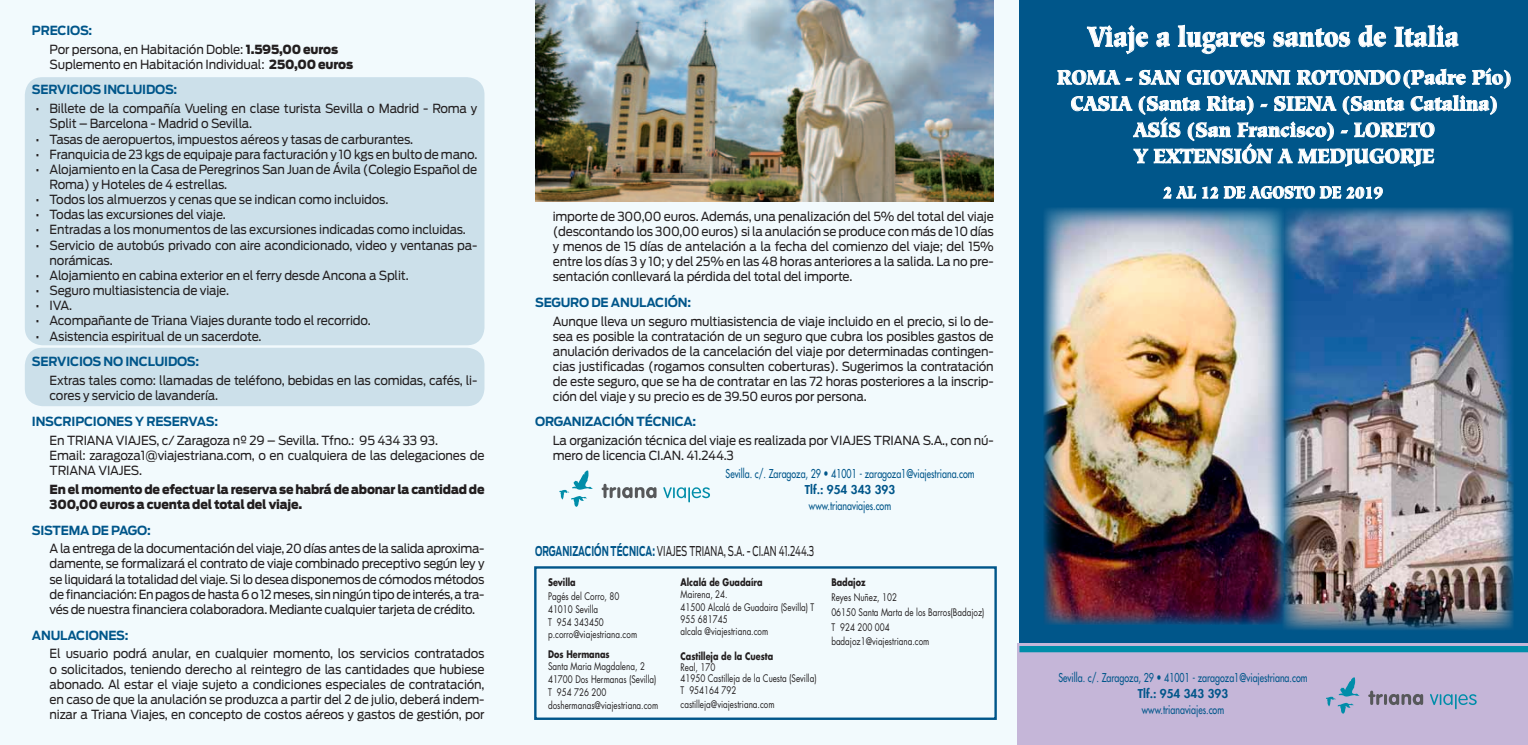
<style>
.page{position:relative;width:1528px;height:745px;background:#fff}
.page>*{position:absolute;margin:0;border:0;box-sizing:border-box;transform-origin:0 0}
.t1{font:900 27.62px "Hiroshige";color:#fff;scale:.83 1}
.t2{font:900 19.62px/26.1px "Hiroshige";color:#fff;text-align:center;scale:.92 1}
.t3{font:900 16.62px "Hiroshige";color:#fff;scale:.83 1}
.t4{font:13.5px "Antenna";color:#231f20;scale:.64 1}
.t5{font:12.5px/15.1px "Antenna";letter-spacing:-.015em;color:#231f20;scale:.95 1}
.t6{font:700 12.5px "Antenna";letter-spacing:-.015em;color:#00568a;scale:.95 1}
.t7{font:900 12.5px/15.1px "Antenna";letter-spacing:-.015em;color:#231f20;scale:.95 1}
.t8{font:12.5px "Antenna";letter-spacing:-.015em;color:#231f20;scale:.94 1}
.t9{font:11.88px "Futura";color:#00568a;scale:.75 1}
.t10{font:800 11.88px "Futura";color:#00568a}
.t11{font:10.12px/12.8px "Futura";color:#231f20;scale:.79 1}
.t12{font:700 10.12px "Futura";color:#231f20;scale:.79 1}
.s1{font-weight:700;color:#00568a}
.s2{font-weight:900}
</style>
<div class="page">
<div style="left:0;top:0;width:1019px;height:744px;background:#f2fafd"></div>
<div style="left:25px;top:77px;width:459px;height:268px;background:#cce0ea;border-radius:18px"></div>
<div style="left:25px;top:347px;width:459px;height:59px;background:#cce0ea;border-radius:18px"></div>
<div style="left:1019px;top:0;width:508px;height:645px;background:#00568a"></div>
<div style="left:1017px;top:643px;width:510px;height:101px;background:#c5b6d8"></div>
<img style="left:1283px;top:208px;width:230px;height:421px">
<div style="left:534px;top:566px;width:462px;height:153px;border:2px solid #00568a"></div>
<svg style="left:559px;top:470px;width:33px;height:36px"></svg>
<svg style="left:663px;top:487px;width:47px;height:15px"></svg>
<svg style="left:601px;top:483px;width:55px;height:15px"></svg>
<svg style="left:1326px;top:677px;width:33px;height:36px"></svg>
<svg style="left:1430px;top:694px;width:46px;height:14px"></svg>
<svg style="left:1368px;top:690px;width:54px;height:14px"></svg>
<div style="left:1019px;top:645px;width:508px;height:6px;background:#008da9"></div>
<svg style="left:1086px;top:25px;width:62px;height:29px"></svg>
<svg style="left:1156px;top:32px;width:13px;height:15px"></svg>
<svg style="left:1177px;top:25px;width:87px;height:29px"></svg>
<svg style="left:1273px;top:28px;width:77px;height:19px"></svg>
<svg style="left:1358px;top:25px;width:27px;height:22px"></svg>
<svg style="left:1394px;top:25px;width:64px;height:22px"></svg>
<svg style="left:1162px;top:186px;width:220px;height:13px"></svg>
<img style="left:535px;top:0;width:458px;height:201px">
<svg style="left:1057px;top:70px;width:75px;height:15px"></svg>
<svg style="left:1139px;top:70px;width:151px;height:15px"></svg>
<svg style="left:1296px;top:69px;width:169px;height:20px"></svg>
<svg style="left:1472px;top:68px;width:38px;height:21px"></svg>
<svg style="left:1070px;top:95px;width:426px;height:72px"></svg>
<img style="left:1043px;top:207px;width:240px;height:417px">
<p class="t5" style="left:50px;top:21px;width:305px;line-height:18.6px;text-indent:-18px"><span class="s1">PRECIOS:<br></span>Por persona, en Habitación Doble: <span class="s2">1.595,00 euros</span></p>
<p class="t5" style="left:32px;top:51px;width:340px;line-height:25.8px;text-indent:18px">Suplemento en Habitación Individual: <span class="s2">250,00 euros<br></span><span class="s1">SERVICIOS INCLUIDOS:</span></p>
<p class="t5" style="left:50px;top:101px;width:452px;text-indent:-14px">• Billete de la compañía Vueling en clase turista Sevilla o Madrid - Roma y<br>Split – Barcelona - Madrid o Sevilla.</p>
<p class="t5" style="left:35px;top:131px;width:399px">• Tasas de aeropuertos, impuestos aéreos y tasas de carburantes.</p>
<p class="t5" style="left:35px;top:146px;width:467px">• Franquicia de 23 kgs de equipaje para facturación y 10 kgs en bulto de mano.</p>
<p class="t5" style="left:50px;top:162px;width:452px;text-indent:-14px">• Alojamiento en la Casa de Peregrinos San Juan de Ávila (Colegio Español de<br>Roma) y Hoteles de 4 estrellas.</p>
<p class="t5" style="left:35px;top:192px;width:373px">• Todos los almuerzos y cenas que se indican como incluidos.</p>
<p class="t5" style="left:35px;top:207px;width:202px">• Todas las excursiones del viaje.</p>
<p class="t8" style="left:35px;top:222px;width:459px">• Entradas a los monumentos de las excursiones indicadas como incluidas.</p>
<p class="t5" style="left:50px;top:237px;width:452px;text-indent:-14px">• Servicio de autobús privado con aire acondicionado, video y ventanas pa&shy;norámicas.</p>
<p class="t5" style="left:35px;top:267px;width:394px">• Alojamiento en cabina exterior en el ferry desde Ancona a Split.</p>
<p class="t5" style="left:35px;top:283px;width:205px">• Seguro multiasistencia de viaje.</p>
<p class="t5" style="left:35px;top:298px;width:40px">• IVA.</p>
<p class="t5" style="left:35px;top:313px;width:354px">• Acompañante de Triana Viajes durante todo el recorrido.</p>
<p class="t5" style="left:35px;top:328px;width:239px">• Asistencia espiritual de un sacerdote.</p>
<p class="t6" style="left:32px;top:354px;width:178px">SERVICIOS NO INCLUIDOS:</p>
<p class="t5" style="left:50px;top:372px;width:452px">Extras tales como: llamadas de teléfono, bebidas en las comidas, cafés, li&shy;cores y servicio de lavandería.</p>
<p class="t6" style="left:32px;top:413px;width:197px">INSCRIPCIONES Y RESERVAS:</p>
<p class="t5" style="left:50px;top:432px;width:459px">En TRIANA VIAJES, c/ Zaragoza nº 29 – Sevilla. Tfno.: 95 434 33 93.<br>Email: zaragoza1@viajestriana.com, o en cualquiera de las delegaciones de<br>TRIANA VIAJES.</p>
<p class="t7" style="left:50px;top:481px;width:459px">En el momento de efectuar la reserva se habrá de abonar la cantidad de<br>300,00 euros a cuenta del total del viaje.</p>
<p class="t6" style="left:32px;top:522px;width:127px">SISTEMA DE PAGO:</p>
<p class="t5" style="left:50px;top:541px;width:459px;text-align:justify">A la entrega de la documentación del viaje, 20 días antes de la salida aproxima&shy;damente, se formalizará el contrato de viaje combinado preceptivo según ley y se liquidará la totalidad del viaje. Si lo desea disponemos de cómodos métodos de financiación: En pagos de hasta 6 o 12 meses, sin ningún tipo de interés, a tra&shy;vés de nuestra financiera colaboradora. Mediante cualquier tarjeta de crédito.</p>
<p class="t6" style="left:32px;top:627px;width:103px">ANULACIONES:</p>
<p class="t5" style="left:50px;top:646px;width:459px;text-align:justify">El usuario podrá anular, en cualquier momento, los servicios contratados o solicitados, teniendo derecho al reintegro de las cantidades que hubiese abonado. Al estar el viaje sujeto a condiciones especiales de contratación, en caso de que la anulación se produzca a partir del 2 de julio, deberá indem&shy;nizar a Triana Viajes, en concepto de costos aéreos y gastos de gestión, por</p>
<p class="t5" style="left:552px;top:209px;width:466px;text-align:justify">importe de 300,00 euros. Además, una penalización del 5% del total del viaje (descontando los 300,00 euros) si la anulación se produce con más de 10 días y menos de 15 días de antelación a la fecha del comienzo del viaje; del 15% entre los días 3 y 10; y del 25% en las 48 horas anteriores a la salida. La no pre&shy;sentación conllevará la pérdida del total del importe.</p>
<p class="t6" style="left:535px;top:295px;width:166px">SEGURO DE ANULACIÓN:</p>
<p class="t5" style="left:552px;top:313px;width:466px;text-align:justify">Aunque lleva un seguro multiasistencia de viaje incluido en el precio, si lo de&shy;sea es posible la contratación de un seguro que cubra los posibles gastos de anulación derivados de la cancelación del viaje por determinadas contingen&shy;cias justificadas (rogamos consulten coberturas). Sugerimos la contratación de este seguro, que se ha de contratar en las 72 horas posteriores a la inscrip&shy;ción del viaje y su precio es de 39.50 euros por persona.</p>
<p class="t6" style="left:535px;top:414px;width:171px">ORGANIZACIÓN TÉCNICA:</p>
<p class="t5" style="left:552px;top:432px;width:466px">La organización técnica del viaje es realizada por VIAJES TRIANA S.A., con nú&shy;mero de licencia CI.AN. 41.244.3</p>
<p class="t9" style="left:725px;top:466px;width:333px">Sevilla. c/. Zaragoza, 29 • 41001 - zaragoza1@viajestriana.com</p>
<p class="t10" style="left:805px;top:481px;width:92px">Tlf.: 954 343 393</p>
<p class="t9" style="left:809px;top:498px;width:111px">www.trianaviajes.com</p>
<p class="t4" style="left:535px;top:543px;width:438px"><span class="s1">ORGANIZACIÓN TÉCNICA:</span> VIAJES TRIANA, S.A. - CI.AN 41.244.3</p>
<p class="t12" style="left:548px;top:575px;width:37px">Sevilla</p>
<p class="t11" style="left:548px;top:589px;width:114px">Pagés del Corro, 80<br>41010 Sevilla<br>T 954 343450 p.corro@viajestriana.com</p>
<p class="t12" style="left:548px;top:646px;width:80px">Dos Hermanas</p>
<p class="t11" style="left:548px;top:659px;width:141px">Santa Maria Magdalena, 2<br>41700 Dos Hermanas (Sevilla)<br>T 954 726 200 doshermanas@viajestriana.com</p>
<p class="t12" style="left:680px;top:575px;width:105px">Alcalá de Guadaíra</p>
<p class="t11" style="left:680px;top:588px;width:171px;line-height:12.2px">Mairena, 24.<br>41500 Alcalá de Guadaira (Sevilla) T<br>955 681745<br>aIcala @viajestriana.com</p>
<p class="t12" style="left:680px;top:648px;width:119px">Castilleja de la Cuesta</p>
<p class="t11" style="left:680px;top:661px;width:174px;line-height:11.4px">Real, 170<br>41950 Castilleja de la Cuesta (Sevilla)<br>T 954164 792</p>
<p class="t11" style="left:680px;top:697px;width:121px">castilleja@viajestriana.com</p>
<p class="t12" style="left:831px;top:575px;width:45px">Badajoz</p>
<p class="t11" style="left:831px;top:589px;width:195px;line-height:14.8px">Reyes Nuñez, 102<br>06150 Santa Marta de los Barros(Badajoz)<br>T 924 200 004 badajoz1@viajestriana.com</p>
<h1 class="t1" style="left:1087px;top:20px;width:448px">Viaje a lugares santos de Italia</h1>
<h2 class="t2" style="left:1056px;top:64px;width:495px">ROMA - SAN GIOVANNI ROTONDO(Padre Pío)<br>CASIA (Santa Rita) - SIENA (Santa Catalina)<br>ASÍS (San Francisco) - LORETO<br>Y EXTENSIÓN A MEDJUGORJE</h2>
<h3 class="t3" style="left:1162px;top:182px;width:266px">2 AL 12 DE AGOSTO DE 2019</h3>
<p class="t9" style="left:1058px;top:669px;width:333px">Sevilla. c/. Zaragoza, 29 • 41001 - zaragoza1@viajestriana.com</p>
<p class="t10" style="left:1137px;top:684px;width:92px">Tlf.: 954 343 393</p>
<p class="t9" style="left:1141px;top:701px;width:111px">www.trianaviajes.com</p>
</div>
